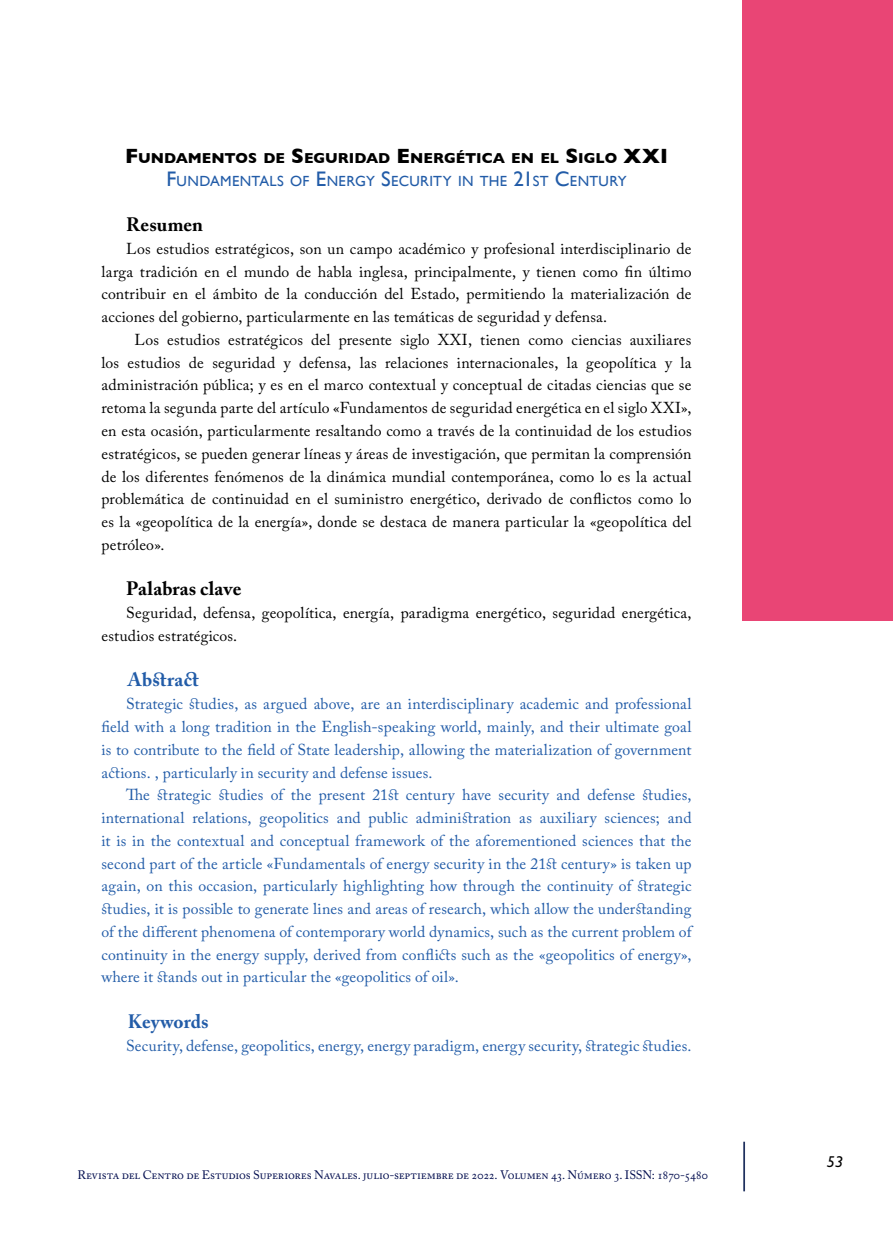
<style>
.page{position:relative;width:893px;height:1241px;background:#fff}
.page>*{position:absolute;margin:0;border:0;box-sizing:border-box;transform-origin:0 0}
.t1{font:700 19.25px "Adobe Caslon Pro";letter-spacing:.005em;color:#000}
.t2{font:700 19.25px "Adobe Caslon Pro";letter-spacing:.01em;color:#225ca8}
.t3{font:15.75px/22.8px "Adobe Caslon Pro";letter-spacing:.01em;color:#000;text-align:justify}
.t4{font:15.75px/22.8px "Adobe Caslon Pro";letter-spacing:.01em;color:#225ca8;text-align:justify}
.t5{font:italic 500 15.75px "Gill Sans";color:#000}
.t6{font:14.7px/22.8px "Gill Sans";letter-spacing:.02em;color:#225ca8}
.t7{font:12.25px "Adobe Caslon Pro";letter-spacing:-.015em;color:#030e4f}
.s1{font-weight:700;font-size:21px;color:#000}
.s2{font-weight:700;color:#000}
.s3{font-size:21px}
</style>
<div class="page">
<hr style="left:743px;top:1141px;width:2px;height:50px;background:#1f315e">
<div style="left:743px;top:0;width:150px;height:620px;background:#e94575"></div>
<p class="t6" style="left:167px;top:146px;width:473px;text-indent:-41px"><span class="s1">F</span><span class="s2">UNDAMENTOS DE</span> <span class="s1">S</span><span class="s2">EGURIDAD</span> <span class="s1">E</span><span class="s2">NERGÉTICA EN EL</span> <span class="s1">S</span><span class="s2">IGLO</span> <span class="s1">XXI<br></span><span class="s3">F</span>UNDAMENTALS OF <span class="s3">E</span>NERGY <span class="s3">S</span>ECURITY IN THE <span class="s3">21</span>ST <span class="s3">C</span>ENTURY</p>
<p class="t1" style="left:126px;top:213px;width:78px">Resumen</p>
<p class="t3" style="left:101px;top:237px;width:592px;text-indent:25px">Los estudios estratégicos, son un campo académico y profesional interdisciplinario de larga tradición en el mundo de habla inglesa, principalmente, y tienen como fin último contribuir en el ámbito de la conducción del Estado, permitiendo la materialización de acciones del gobierno, particularmente en las temáticas de seguridad y defensa.</p>
<p class="t3" style="left:101px;top:328px;width:592px;text-indent:33px">Los estudios estratégicos del presente siglo XXI, tienen como ciencias auxiliares los estudios de seguridad y defensa, las relaciones internacionales, la geopolítica y la administración pública; y es en el marco contextual y conceptual de citadas ciencias que se retoma la segunda parte del artículo «Fundamentos de seguridad energética en el siglo XXI», en esta ocasión, particularmente resaltando como a través de la continuidad de los estudios estratégicos, se pueden generar líneas y áreas de investigación, que permitan la comprensión de los diferentes fenómenos de la dinámica mundial contemporánea, como lo es la actual problemática de continuidad en el suministro energético, derivado de conflictos como lo es la «geopolítica de la energía», donde se destaca de manera particular la «geopolítica del petróleo».</p>
<p class="t1" style="left:126px;top:577px;width:117px">Palabras clave</p>
<p class="t3" style="left:101px;top:601px;width:592px;text-indent:25px">Seguridad, defensa, geopolítica, energía, paradigma energético, seguridad energética, estudios estratégicos.</p>
<p class="t2" style="left:128px;top:668px;width:73px">Abstract</p>
<p class="t4" style="left:101px;top:692px;width:592px;text-indent:25px">Strategic studies, as argued above, are an interdisciplinary academic and professional field with a long tradition in the English-speaking world, mainly, and their ultimate goal is to contribute to the field of State leadership, allowing the materialization of government actions. , particularly in security and defense issues.</p>
<p class="t4" style="left:101px;top:783px;width:592px;text-indent:25px">The strategic studies of the present 21st century have security and defense studies, international relations, geopolitics and public administration as auxiliary sciences; and it is in the contextual and conceptual framework of the aforementioned sciences that the second part of the article «Fundamentals of energy security in the 21st century» is taken up again, on this occasion, particularly highlighting how through the continuity of strategic studies, it is possible to generate lines and areas of research, which allow the understanding of the different phenomena of contemporary world dynamics, such as the current problem of continuity in the energy supply, derived from conflicts such as the «geopolitics of energy», where it stands out in particular the «geopolitics of oil».</p>
<p class="t2" style="left:128px;top:1009px;width:82px">Keywords</p>
<p class="t4" style="left:126px;top:1033px;width:567px">Security, defense, geopolitics, energy, energy paradigm, energy security, strategic studies.</p>
<p class="t7" style="left:77px;top:1167px;width:632px">Revista del Centro de Estudios Superiores Navales. julio-septiembre de 2022. Volumen 43. Número 3. ISSN: 1870-5480</p>
<p class="t5" style="left:827px;top:1151px;width:18px">53</p>
</div>
